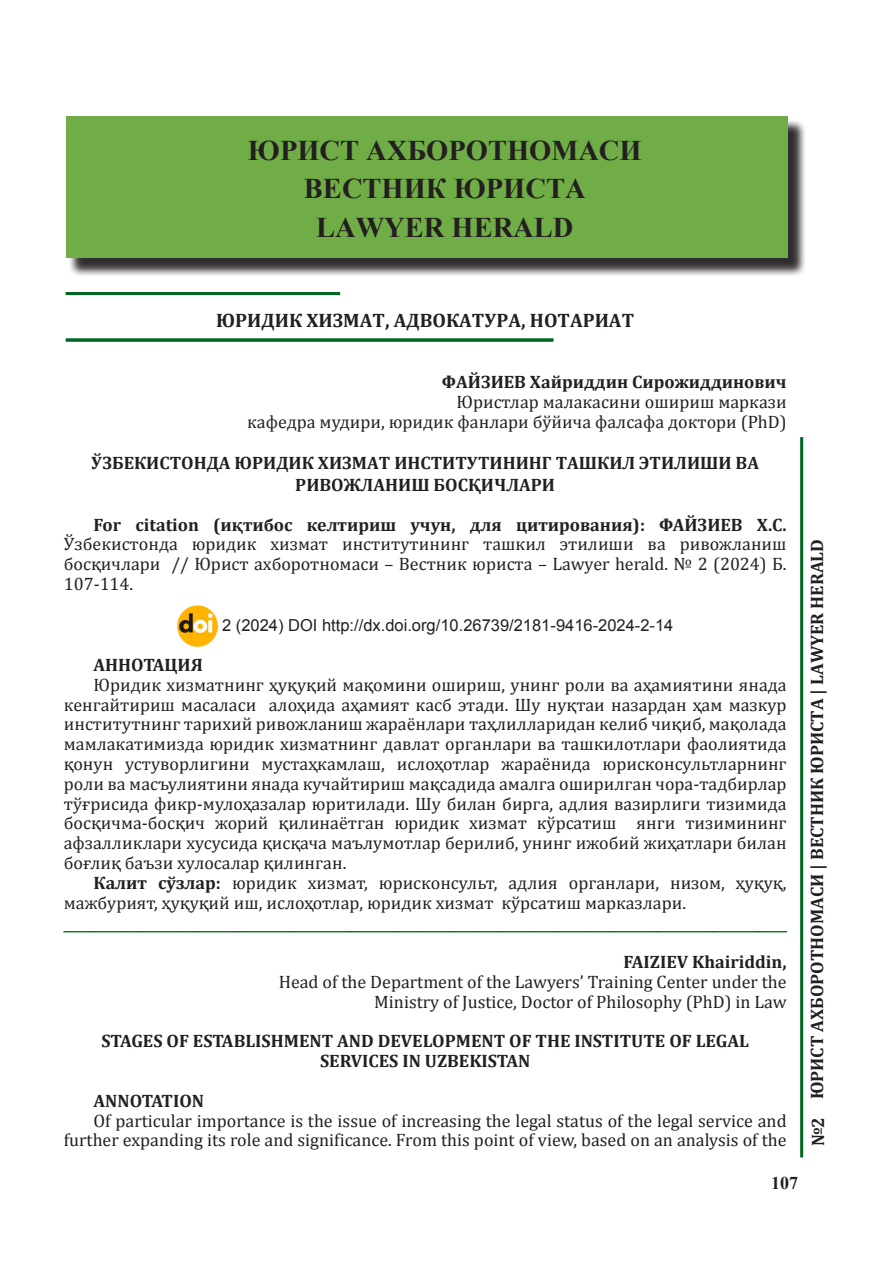
<style>
.page{position:relative;width:893px;height:1263px;background:#fff}
.page>*{position:absolute;margin:0;border:0;box-sizing:border-box;transform-origin:0 0}
.TOC_title{font:700 28.5px "Times New Roman";color:#231f20}
.мундарижа-3{font:700 19.5px "Cambria";color:#231f20}
.Обычный{font:18px/19.8px "Cambria";color:#231f20;text-align:justify}
.Без_интервала{font:18px/19.8px "Cambria";color:#231f20;text-align:right}
.Обычный-2{font:700 18px/19.8px "Cambria";color:#231f20;text-align:center}
.мундарижа-2{font:700 18px/21.6px "Cambria";color:#231f20;text-align:center}
.мундарижа-1{font:700 18px "Cambria";color:#231f20}
.Без_интервала-2{font:700 18px "Cambria";color:#231f20}
.t1{font:700 18px "Times New Roman";color:#231f20}
.Обычный-3{font:16.5px "Arial";color:#006621}
.t2{font:16.5px "Arial";color:#231f20}
.s1{font-weight:700}
</style>
<div class="page">
<hr style="left:800px;top:437px;width:3px;height:720px;background:#006621">
<img style="left:177px;top:606px;width:41px;height:40px">
<div style="left:68px;top:119px;width:738px;height:157px;background:#231f20;opacity:.75"></div>
<div style="left:66px;top:117px;width:722px;height:141px;background:#70ad47"></div>
<hr style="left:66px;top:292px;width:274px;height:3px;background:#006621">
<hr style="left:66px;top:339px;width:487px;height:3px;background:#006621">
<p class="TOC_title" style="left:248px;top:131px;width:395px">ЮРИСТ АХБОРОТНОМАСИ</p>
<p class="TOC_title" style="left:304px;top:169px;width:283px">ВЕСТНИК ЮРИСТА</p>
<p class="TOC_title" style="left:316px;top:207px;width:259px">LAWYER HERALD</p>
<p class="мундарижа-3" style="left:216px;top:307px;width:419px">ЮРИДИК ХИЗМАТ, АДВОКАТУРА, НОТАРИАТ</p>
<p class="мундарижа-1" style="left:442px;top:370px;width:346px">ФАЙЗИЕВ Хайриддин Сирожиддинович</p>
<p class="Без_интервала" style="left:456px;top:392px;width:332px">Юристлар малакасини ошириш маркази</p>
<p class="Без_интервала" style="left:247px;top:412px;width:541px">кафедра мудири, юридик фанлари бўйича фалсафа доктори (PhD)</p>
<p class="мундарижа-2" style="left:91px;top:452px;width:669px">ЎЗБЕКИСТОНДА ЮРИДИК ХИЗМАТ ИНСТИТУТИНИНГ ТАШКИЛ ЭТИЛИШИ ВА<br>РИВОЖЛАНИШ БОСҚИЧЛАРИ</p>
<p class="Обычный" style="left:64px;top:514px;width:724px;text-indent:30px"><span class="s1">For citation (иқтибос келтириш учун, для цитирования): ФАЙЗИЕВ Х.С.<br></span>Ўзбекистонда юридик хизмат институтининг ташкил этилиши ва ривожланиш босқичлари // Юрист ахборотномаси – Вестник юриста – Lawyer herald. № 2 (2024) Б.<br>107-114.</p>
<p class="t2" style="left:222px;top:615px;width:453px">2 (2024) DOI http://dx.doi.org/10.26739/2181-9416-2024-2-14</p>
<p class="Обычный-2" style="left:94px;top:654px;width:111px">АННОТАЦИЯ</p>
<p class="Обычный" style="left:64px;top:675px;width:724px;text-indent:30px">Юридик хизматнинг ҳуқуқий мақомини ошириш, унинг роли ва аҳамиятини янада кенгайтириш масаласи алоҳида аҳамият касб этади. Шу нуқтаи назардан ҳам мазкур институтнинг тарихий ривожланиш жараёнлари таҳлилларидан келиб чиқиб, мақолада мамлакатимизда юридик хизматнинг давлат органлари ва ташкилотлари фаолиятида қонун устуворлигини мустаҳкамлаш, ислоҳотлар жараёнида юрисконсультларнинг роли ва масъулиятини янада кучайтириш мақсадида амалга оширилган чора-тадбирлар тўғрисида фикр-мулоҳазалар юритилади. Шу билан бирга, адлия вазирлиги тизимида босқичма-босқич жорий қилинаётган юридик хизмат кўрсатиш янги тизимининг афзалликлари хусусида қисқача маълумотлар берилиб, унинг ижобий жиҳатлари билан боғлиқ баъзи хулосалар қилинган.</p>
<p class="Обычный" style="left:64px;top:873px;width:724px;text-indent:30px"><span class="s1">Калит сўзлар:</span> юридик хизмат, юрисконсульт, адлия органлари, низом, ҳуқуқ, мажбурият, ҳуқуқий иш, ислоҳотлар, юридик хизмат кўрсатиш марказлари.</p>
<p class="Обычный-3" style="left:64px;top:912px;width:725px">______________________________________________________________________________</p>
<p class="Без_интервала-2" style="left:623px;top:949px;width:165px">FAIZIEV Khairiddin,</p>
<p class="Без_интервала" style="left:279px;top:972px;width:509px">Head of the Department of the Lawyers’ Training Center under the</p>
<p class="Без_интервала" style="left:374px;top:991px;width:414px">Ministry of Justice, Doctor of Philosophy (PhD) in Law</p>
<p class="Обычный-2" style="left:101px;top:1031px;width:649px">STAGES OF ESTABLISHMENT AND DEVELOPMENT OF THE INSTITUTE OF LEGAL<br>SERVICES IN UZBEKISTAN</p>
<p class="Обычный-2" style="left:94px;top:1090px;width:112px">ANNOTATION</p>
<p class="Без_интервала" style="left:64px;top:1110px;width:724px">Of particular importance is the issue of increasing the legal status of the legal service and further expanding its role and significance. From this point of view, based on an analysis of the</p>
<p class="t1" style="left:771px;top:1170px;width:28px">107</p>
<p class="Обычный-2" style="left:806px;top:1099px;width:562px;rotate:-90deg">ЮРИСТ АХБОРОТНОМАСИ | ВЕСТНИК ЮРИСТА | LAWYER HERALD</p>
<p class="Обычный-2" style="left:808px;top:1146px;width:31px;rotate:-90deg">№2</p>
</div>
